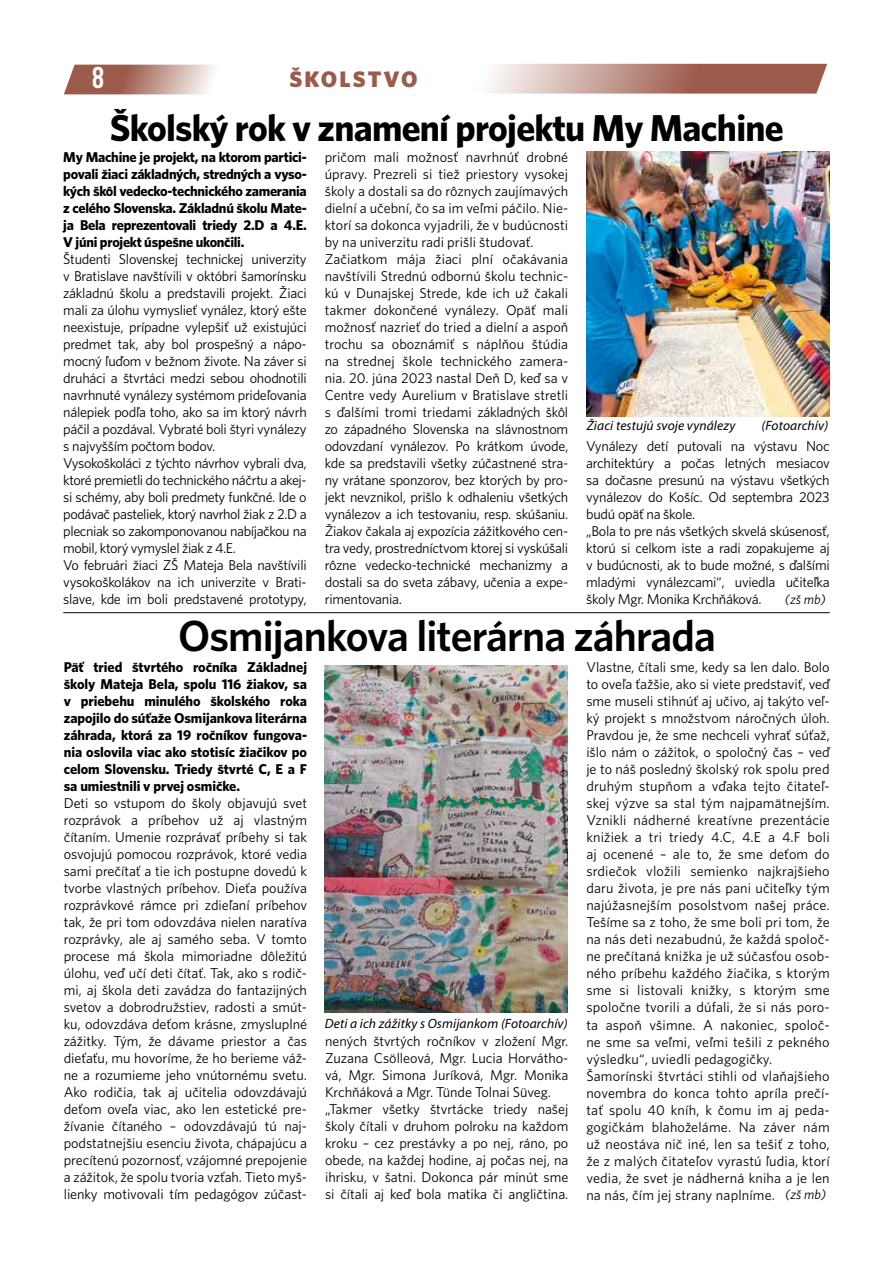
<style>
.page{position:relative;width:893px;height:1263px;background:#fff}
.page>*{position:absolute;margin:0;border:0;box-sizing:border-box;transform-origin:0 0}
.t1{font:43.5px "Whitney CE Semibold";letter-spacing:-.02em;color:#000}
.t2{font:37.5px "Whitney CE Bold";letter-spacing:-.02em;color:#000}
.t3{font:30px "Bebas Neue";color:#fff}
.t4{font:22.5px "Whitney CE Black";letter-spacing:.1em;color:#9c5a4a}
.t5{font:14.25px/17px "Whitney C Ebook";letter-spacing:-.01em;color:#000}
.t6{font:14.25px/17px "Whitney C Ebook";letter-spacing:.01em;color:#000}
.t7{font:14.25px/17px "Whitney CE Bold";letter-spacing:-.02em;color:#000;text-align:justify}
.t8{font:italic 13.5px "Myriad Pro";letter-spacing:.01em;color:#000}
.t9{font:italic 13.5px "Whitney C Ebook";color:#000}
.s1{font-style:italic;font-size:13.5px}
</style>
<div class="page">
<svg style="left:64px;top:65px;width:151px;height:29px;background:#bc9186"></svg>
<svg style="left:489px;top:64px;width:338px;height:30px;background:#bb8e84"></svg>
<img style="left:586px;top:152px;width:244px;height:265px">
<img style="left:325px;top:665px;width:243px;height:347px">
<hr style="left:63px;top:612px;width:767px;height:1px;background:#000">
<h3 class="t3" style="left:92px;top:61px;width:13px">8</h3>
<h3 class="t4" style="left:289px;top:65px;width:129px">ŠKOLSTVO</h3>
<h2 class="t2" style="left:110px;top:105px;width:675px">Školský rok v znamení projektu My Machine</h2>
<p class="t7" style="left:63px;top:148px;width:245px">My Machine je projekt, na ktorom partici&shy;povali žiaci základných, stredných a vyso&shy;kých škôl vedecko-technického zamerania z celého Slovenska. Základnú školu Mate&shy;ja Bela reprezentovali triedy 2.D a 4.E.<br>V júni projekt úspešne ukončili.</p>
<p class="t5" style="left:63px;top:250px;width:245px">Študenti Slovenskej technickej univerzity v Bratislave navštívili v októbri šamorínsku základnú školu a predstavili projekt. Žiaci mali za úlohu vymyslieť vynález, ktorý ešte neexistuje, prípadne vylepšiť už existujúci predmet tak, aby bol prospešný a nápo&shy;mocný ľuďom v bežnom živote. Na záver si druháci a štvrtáci medzi sebou ohodnotili navrhnuté vynálezy systémom prideľovania nálepiek podľa toho, ako sa im ktorý návrh páčil a pozdával. Vybraté boli štyri vynálezy s najvyšším počtom bodov.<br>Vysokoškoláci z týchto návrhov vybrali dva, ktoré premietli do technického náčrtu a akej&shy;si schémy, aby boli predmety funkčné. Ide o podávač pasteliek, ktorý navrhol žiak z 2.D a plecniak so zakomponovanou nabíjačkou na mobil, ktorý vymyslel žiak z 4.E.<br>Vo februári žiaci ZŠ Mateja Bela navštívili vysokoškolákov na ich univerzite v Brati&shy;slave, kde im boli predstavené prototypy,</p>
<p class="t5" style="left:325px;top:148px;width:245px">pričom mali možnosť navrhnúť drobné úpravy. Prezreli si tiež priestory vysokej školy a dostali sa do rôznych zaujímavých dielní a učební, čo sa im veľmi páčilo. Nie&shy;ktorí sa dokonca vyjadrili, že v budúcnosti by na univerzitu radi prišli študovať.<br>Začiatkom mája žiaci plní očakávania navštívili Strednú odbornú školu technic&shy;kú v Dunajskej Strede, kde ich už čakali takmer dokončené vynálezy. Opäť mali možnosť nazrieť do tried a dielní a aspoň trochu sa oboznámiť s náplňou štúdia na strednej škole technického zamera&shy;nia. 20. júna 2023 nastal Deň D, keď sa v Centre vedy Aurelium v Bratislave stretli s ďalšími tromi triedami základných škôl zo západného Slovenska na slávnostnom odovzdaní vynálezov. Po krátkom úvode, kde sa predstavili všetky zúčastnené stra&shy;ny vrátane sponzorov, bez ktorých by pro&shy;jekt nevznikol, prišlo k odhaleniu všetkých vynálezov a ich testovaniu, resp. skúšaniu.<br>Žiakov čakala aj expozícia zážitkového cen&shy;tra vedy, prostredníctvom ktorej si vyskúšali rôzne vedecko-technické mechanizmy a dostali sa do sveta zábavy, učenia a expe&shy;rimentovania.</p>
<p class="t8" style="left:587px;top:417px;width:150px">Žiaci testujú svoje vynálezy</p>
<p class="t8" style="left:761px;top:417px;width:68px">(Fotoarchív)</p>
<p class="t5" style="left:586px;top:437px;width:245px">Vynálezy detí putovali na výstavu Noc architektúry a počas letných mesiacov sa dočasne presunú na výstavu všetkých vynálezov do Košíc. Od septembra 2023 budú opäť na škole.<br>„Bola to pre nás všetkých skvelá skúsenosť, ktorú si celkom iste a radi zopakujeme aj v budúcnosti, ak to bude možné, s ďalšími mladými vynálezcami“, uviedla učiteľka školy Mgr. Monika Krchňáková.</p>
<p class="t9" style="left:785px;top:591px;width:42px">(zš mb)</p>
<h1 class="t1" style="left:178px;top:611px;width:539px">Osmijankova literárna záhrada</h1>
<p class="t7" style="left:64px;top:658px;width:245px">Päť tried štvrtého ročníka Základnej školy Mateja Bela, spolu 116 žiakov, sa v priebehu minulého školského roka zapojilo do súťaže Osmijankova literárna záhrada, ktorá za 19 ročníkov fungova&shy;nia oslovila viac ako stotisíc žiačikov po celom Slovensku. Triedy štvrté C, E a F sa umiestnili v prvej osmičke.</p>
<p class="t5" style="left:64px;top:794px;width:245px;text-align:justify">Deti so vstupom do školy objavujú svet rozprávok a príbehov už aj vlastným čítaním. Umenie rozprávať príbehy si tak osvojujú pomocou rozprávok, ktoré vedia sami prečítať a tie ich postupne dovedú k tvorbe vlastných príbehov. Dieťa používa rozprávkové rámce pri zdieľaní príbehov tak, že pri tom odovzdáva nielen naratíva rozprávky, ale aj samého seba. V tomto procese má škola mimoriadne dôležitú úlohu, veď učí deti čítať. Tak, ako s rodič&shy;mi, aj škola deti zavádza do fantazijných svetov a dobrodružstiev, radosti a smút&shy;ku, odovzdáva deťom krásne, zmysluplné zážitky. Tým, že dávame priestor a čas dieťaťu, mu hovoríme, že ho berieme váž&shy;ne a rozumieme jeho vnútornému svetu.<br>Ako rodičia, tak aj učitelia odovzdávajú deťom oveľa viac, ako len estetické pre&shy;žívanie čítaného – odovzdávajú tú naj&shy;podstatnejšiu esenciu života, chápajúcu a precítenú pozornosť, vzájomné prepojenie a zážitok, že spolu tvoria vzťah. Tieto myš&shy;lienky motivovali tím pedagógov zúčast-</p>
<p class="t8" style="left:325px;top:1015px;width:244px">Deti a ich zážitky s Osmijankom (Fotoarchív)</p>
<p class="t5" style="left:325px;top:1033px;width:245px">nených štvrtých ročníkov v zložení Mgr.<br>Zuzana Csölleová, Mgr. Lucia Horvátho&shy;vá, Mgr. Simona Juríková, Mgr. Monika Krchňáková a Mgr. Tünde Tolnai Süveg. „Takmer všetky štvrtácke triedy našej školy čítali v druhom polroku na každom kroku – cez prestávky a po nej, ráno, po obede, na každej hodine, aj počas nej, na ihrisku, v šatni. Dokonca pár minút sme si čítali aj keď bola matika či angličtina.</p>
<p class="t6" style="left:586px;top:659px;width:245px">Vlastne, čítali sme, kedy sa len dalo. Bolo to oveľa ťažšie, ako si viete predstaviť, veď sme museli stihnúť aj učivo, aj takýto veľ&shy;ký projekt s množstvom náročných úloh.<br>Pravdou je, že sme nechceli vyhrať súťaž, išlo nám o zážitok, o spoločný čas – veď je to náš posledný školský rok spolu pred druhým stupňom a vďaka tejto čitateľ&shy;skej výzve sa stal tým najpamätnejším.<br>Vznikli nádherné kreatívne prezentácie knižiek a tri triedy 4.C, 4.E a 4.F boli aj ocenené – ale to, že sme deťom do srdiečok vložili semienko najkrajšieho daru života, je pre nás pani učiteľky tým najúžasnejším posolstvom našej práce.<br>Tešíme sa z toho, že sme boli pri tom, že na nás deti nezabudnú, že každá spoloč&shy;ne prečítaná knižka je už súčasťou osob&shy;ného príbehu každého žiačika, s ktorým sme si listovali knižky, s ktorým sme spoločne tvorili a dúfali, že si nás poro&shy;ta aspoň všimne. A nakoniec, spoloč&shy;ne sme sa veľmi, veľmi tešili z pekného výsledku“, uviedli pedagogičky.<br>Šamorínski štvrtáci stihli od vlaňajšieho novembra do konca tohto apríla prečí&shy;tať spolu 40 kníh, k čomu im aj peda&shy;gogičkám blahoželáme. Na záver nám už neostáva nič iné, len sa tešiť z toho, že z malých čitateľov vyrastú ľudia, ktorí vedia, že svet je nádherná kniha a je len na nás, čím jej strany naplníme. <span class="s1">(zš mb)</span></p>
</div>
